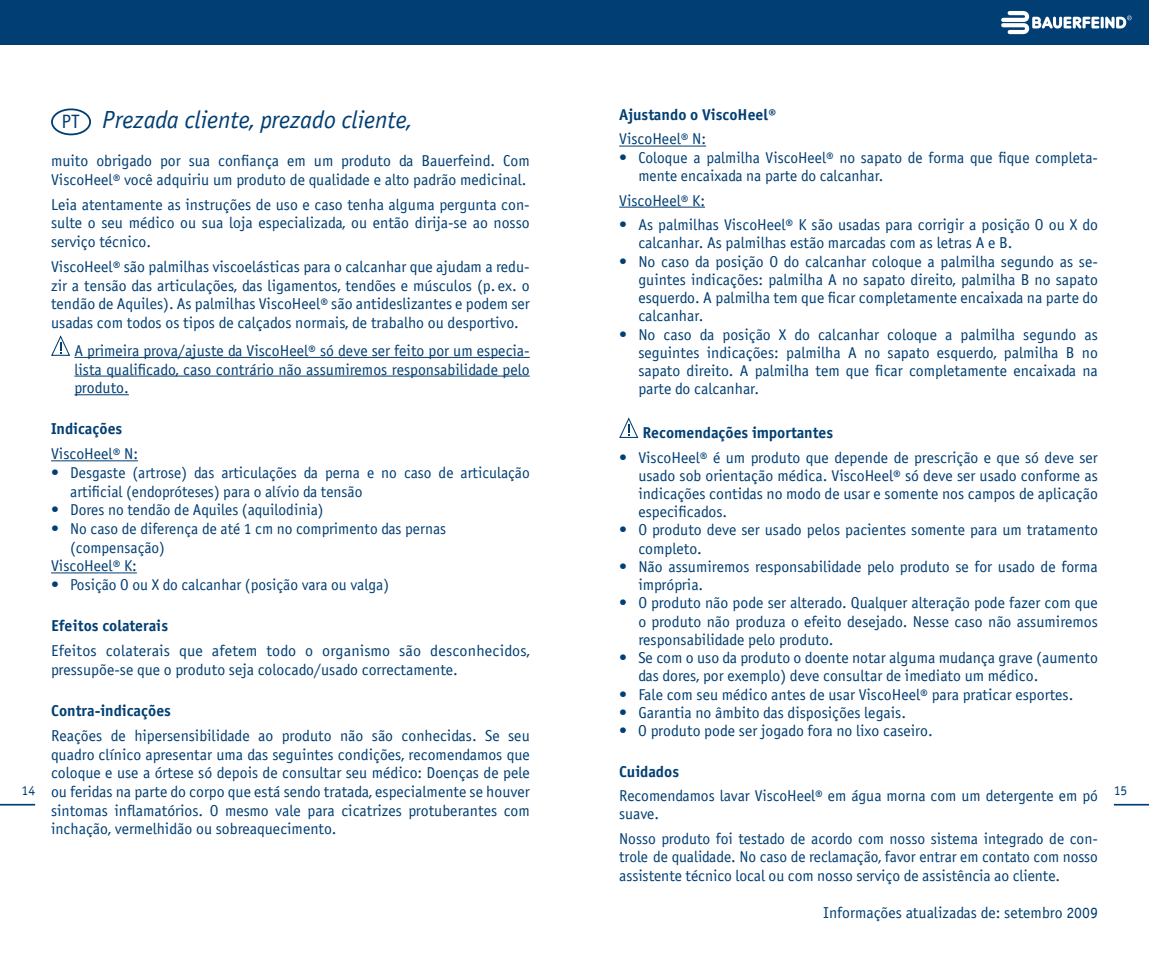
<style>
.page{position:relative;width:1149px;height:957px;background:#fff}
.page>*{position:absolute;margin:0;border:0;box-sizing:border-box;transform-origin:0 0}
.t1{font:italic 24.75px "BF Officina Sans N";color:#003e73}
.t2{font:19.35px "BF Officina Sans N";color:#003e73}
.t3{font:15.75px/18.2px "BF Officina Sans N";color:#003e73}
.t4{font:700 15.75px "BF Officina Sans N";color:#003e73}
.t5{font:13.5px "BF Officina Sans N";color:#003e73}
</style>
<div class="page">
<div style="left:0;top:0;width:1148px;height:45px;background:#003e73"></div>
<svg style="left:1001px;top:11px;width:130px;height:23px"></svg>
<hr style="left:0;top:804px;width:35px;height:1px;background:#003e73">
<hr style="left:1113px;top:804px;width:35px;height:1px;background:#003e73">
<hr style="left:74px;top:357px;width:455px;height:1px;background:#003e73">
<hr style="left:74px;top:376px;width:455px;height:1px;background:#003e73">
<hr style="left:74px;top:394px;width:55px;height:1px;background:#003e73">
<hr style="left:51px;top:460px;width:87px;height:1px;background:#003e73">
<hr style="left:51px;top:572px;width:86px;height:1px;background:#003e73">
<svg style="left:51px;top:335px;width:20px;height:21px"></svg>
<div style="left:51px;top:108px;width:40px;height:27px;border:2px solid #003e73;border-radius:50%"></div>
<hr style="left:619px;top:146px;width:87px;height:1px;background:#003e73">
<hr style="left:619px;top:207px;width:85px;height:1px;background:#003e73">
<svg style="left:619px;top:417px;width:20px;height:21px"></svg>
<p class="t2" style="left:61px;top:110px;width:20px">PT</p>
<p class="t4" style="left:619px;top:104px;width:159px">Ajustando o ViscoHeel®</p>
<p class="t3" style="left:619px;top:130px;width:88px">ViscoHeel® N:</p>
<p class="t3" style="left:638px;top:148px;width:461px;text-indent:-19px">• Coloque a palmilha ViscoHeel® no sapato de forma que fique completa&shy;mente encaixada na parte do calcanhar.</p>
<p class="t3" style="left:619px;top:191px;width:87px">ViscoHeel® K:</p>
<p class="t3" style="left:638px;top:215px;width:461px;text-indent:-19px">• As palmilhas ViscoHeel® K são usadas para corrigir a posição O ou X do calcanhar. As palmilhas estão marcadas com as letras A e B.</p>
<p class="t3" style="left:638px;top:252px;width:461px;text-align:justify;text-indent:-19px">• No caso da posição O do calcanhar coloque a palmilha segundo as se&shy;guintes indicações: palmilha A no sapato direito, palmilha B no sapato esquerdo. A palmilha tem que ficar completamente encaixada na parte do calcanhar.</p>
<p class="t3" style="left:638px;top:325px;width:461px;text-align:justify;text-indent:-19px">• No caso da posição X do calcanhar coloque a palmilha segundo as seguintes indicações: palmilha A no sapato esquerdo, palmilha B no sapato direito. A palmilha tem que ficar completamente encaixada na parte do calcanhar.</p>
<p class="t4" style="left:642px;top:422px;width:192px">Recomendações importantes</p>
<p class="t3" style="left:638px;top:448px;width:461px;text-align:justify;text-indent:-19px">• ViscoHeel® é um produto que depende de prescrição e que só deve ser usado sob orientação médica. ViscoHeel® só deve ser usado conforme as indicações contidas no modo de usar e somente nos campos de aplicação especificados.</p>
<p class="t3" style="left:638px;top:521px;width:461px;text-indent:-19px">• O produto deve ser usado pelos pacientes somente para um tratamento completo.</p>
<p class="t3" style="left:638px;top:557px;width:461px;text-indent:-19px">• Não assumiremos responsabilidade pelo produto se for usado de forma imprópria.</p>
<p class="t3" style="left:638px;top:594px;width:461px;text-align:justify;text-indent:-19px">• O produto não pode ser alterado. Qualquer alteração pode fazer com que o produto não produza o efeito desejado. Nesse caso não assumiremos responsabilidade pelo produto.</p>
<p class="t3" style="left:638px;top:648px;width:461px;text-indent:-19px">• Se com o uso da produto o doente notar alguma mudança grave (aumento das dores, por exemplo) deve consultar de imediato um médico.</p>
<p class="t3" style="left:619px;top:685px;width:455px">• Fale com seu médico antes de usar ViscoHeel® para praticar esportes.</p>
<p class="t3" style="left:619px;top:703px;width:288px">• Garantia no âmbito das disposições legais.</p>
<p class="t3" style="left:619px;top:721px;width:315px">• O produto pode ser jogado fora no lixo caseiro.</p>
<p class="t4" style="left:619px;top:761px;width:61px">Cuidados</p>
<p class="t3" style="left:619px;top:786px;width:480px">Recomendamos lavar ViscoHeel® em água morna com um detergente em pó suave.</p>
<p class="t3" style="left:619px;top:829px;width:480px;text-align:justify">Nosso produto foi testado de acordo com nosso sistema integrado de con&shy;trole de qualidade. No caso de reclamação, favor entrar em contato com nosso assistente técnico local ou com nosso serviço de assistência ao cliente.</p>
<p class="t3" style="left:823px;top:903px;width:276px">Informações atualizadas de: setembro 2009</p>
<h1 class="t1" style="left:102px;top:104px;width:311px">Prezada cliente, prezado cliente,</h1>
<p class="t3" style="left:51px;top:151px;width:480px">muito obrigado por sua confiança em um produto da Bauerfeind. Com<br>ViscoHeel® você adquiriu um produto de qualidade e alto padrão medicinal.</p>
<p class="t3" style="left:51px;top:195px;width:480px;text-align:justify">Leia atentamente as instruções de uso e caso tenha alguma pergunta con&shy;sulte o seu médico ou sua loja especializada, ou então dirija-se ao nosso serviço técnico.</p>
<p class="t3" style="left:51px;top:257px;width:480px;text-align:justify">ViscoHeel® são palmilhas viscoelásticas para o calcanhar que ajudam a redu&shy;zir a tensão das articulações, das ligamentos, tendões e músculos (p. ex. o tendão de Aquiles). As palmilhas ViscoHeel® são antideslizantes e podem ser usadas com todos os tipos de calçados normais, de trabalho ou desportivo.</p>
<p class="t3" style="left:74px;top:341px;width:457px;text-align:justify">A primeira prova/ajuste da ViscoHeel® só deve ser feito por um especia&shy;lista qualificado, caso contrário não assumiremos responsabilidade pelo produto.</p>
<p class="t4" style="left:51px;top:418px;width:73px">Indicações</p>
<p class="t3" style="left:51px;top:444px;width:88px">ViscoHeel® N:</p>
<p class="t3" style="left:70px;top:463px;width:461px;text-indent:-19px">• Desgaste (artrose) das articulações da perna e no caso de articulação artificial (endopróteses) para o alívio da tensão</p>
<p class="t3" style="left:51px;top:500px;width:274px">• Dores no tendão de Aquiles (aquilodinia)</p>
<p class="t3" style="left:51px;top:519px;width:396px">• No caso de diferença de até 1 cm no comprimento das pernas</p>
<p class="t3" style="left:70px;top:538px;width:96px">(compensação)</p>
<p class="t3" style="left:51px;top:556px;width:87px">ViscoHeel® K:</p>
<p class="t3" style="left:51px;top:575px;width:339px">• Posição O ou X do calcanhar (posição vara ou valga)</p>
<p class="t4" style="left:51px;top:615px;width:118px">Efeitos colaterais</p>
<p class="t3" style="left:51px;top:641px;width:480px">Efeitos colaterais que afetem todo o organismo são desconhecidos, pressupõe-se que o produto seja colocado/usado correctamente.</p>
<p class="t4" style="left:51px;top:700px;width:121px">Contra-indicações</p>
<p class="t3" style="left:51px;top:726px;width:480px;text-align:justify">Reações de hipersensibilidade ao produto não são conhecidas. Se seu quadro clínico apresentar uma das seguintes condições, recomendamos que coloque e use a órtese só depois de consultar seu médico: Doenças de pele ou feridas na parte do corpo que está sendo tratada, especialmente se houver sintomas inflamatórios. O mesmo vale para cicatrizes protuberantes com inchação, vermelhidão ou sobreaquecimento.</p>
<p class="t5" style="left:22px;top:781px;width:15px">14</p>
<p class="t5" style="left:1113px;top:781px;width:15px">15</p>
</div>
